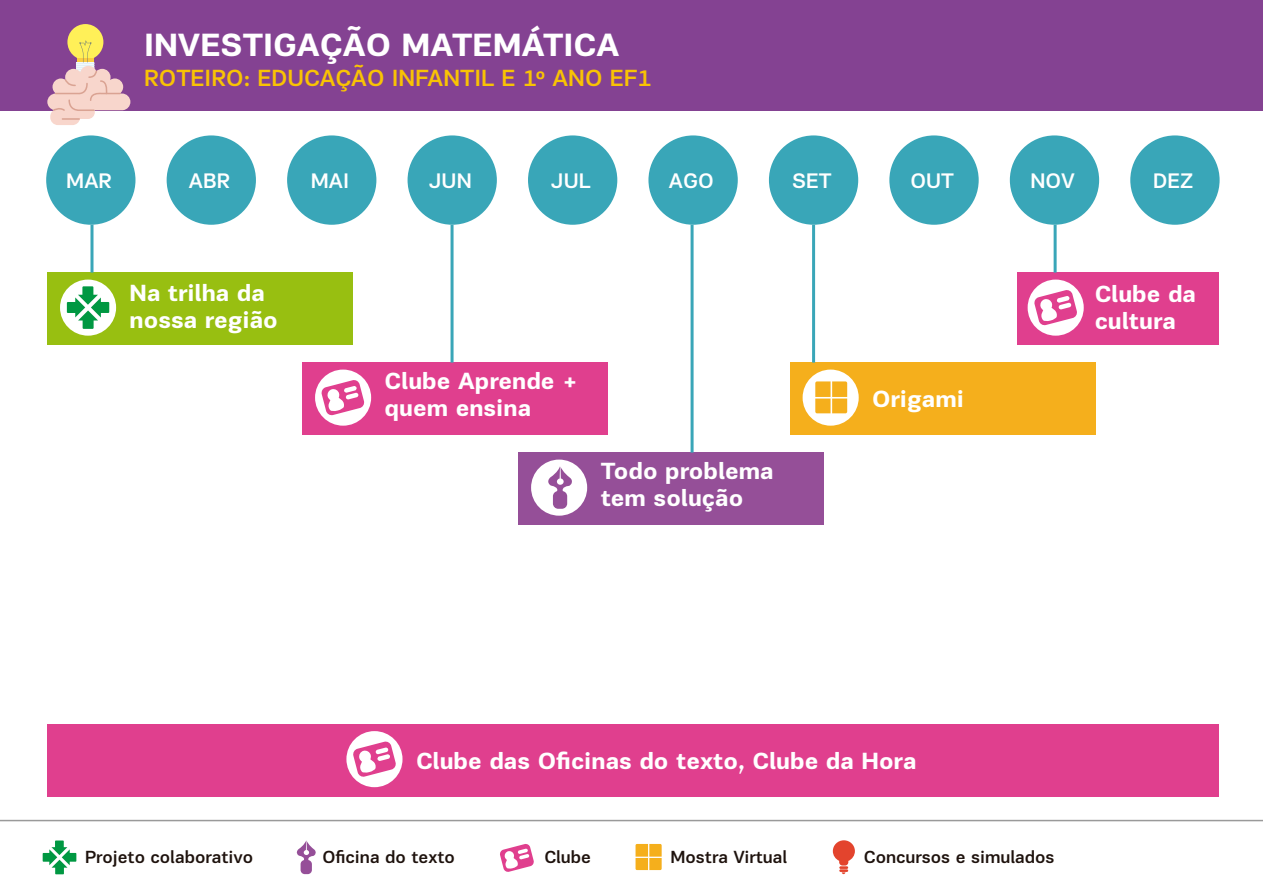
<style>
.page{position:relative;width:1263px;height:893px;background:#fff}
.page>*{position:absolute;margin:0;border:0;box-sizing:border-box;transform-origin:0 0}
.t1{font:700 33px "PF Encore Sans Pro";color:#fff}
.t2{font:700 24px/27px "PF Encore Sans Pro";color:#fff}
.t3{font:500 24px "PF Encore Sans Pro";color:#f9c304}
.t4{font:500 21.6px "PF Encore Sans Pro";color:#fff}
.t5{font:500 18px "PF Encore Sans Pro";color:#1e120d}
</style>
<div class="page">
<div style="left:0;top:0;width:1263px;height:110px;background:#844292"></div>
<div style="left:67px;top:24px;width:36px;height:36px;background:#fff058;border-radius:50%"></div>
<svg style="left:47px;top:40px;width:83px;height:85px"></svg>
<div style="left:46px;top:135px;width:89px;height:90px;background:#39a6b8;border-radius:50%"></div>
<div style="left:167px;top:135px;width:89px;height:90px;background:#39a6b8;border-radius:50%"></div>
<div style="left:287px;top:135px;width:89px;height:90px;background:#39a6b8;border-radius:50%"></div>
<div style="left:408px;top:135px;width:89px;height:90px;background:#39a6b8;border-radius:50%"></div>
<div style="left:528px;top:135px;width:89px;height:90px;background:#39a6b8;border-radius:50%"></div>
<div style="left:648px;top:135px;width:90px;height:90px;background:#39a6b8;border-radius:50%"></div>
<div style="left:769px;top:135px;width:89px;height:90px;background:#39a6b8;border-radius:50%"></div>
<div style="left:889px;top:135px;width:90px;height:90px;background:#39a6b8;border-radius:50%"></div>
<div style="left:1010px;top:135px;width:89px;height:90px;background:#39a6b8;border-radius:50%"></div>
<div style="left:1130px;top:135px;width:89px;height:90px;background:#39a6b8;border-radius:50%"></div>
<hr style="left:0;top:820px;width:1263px;height:1px;background:#9a9a9a">
<svg style="left:43px;top:840px;width:33px;height:34px"></svg>
<svg style="left:833px;top:840px;width:22px;height:34px"></svg>
<svg style="left:296px;top:840px;width:20px;height:34px"></svg>
<svg style="left:500px;top:844px;width:34px;height:28px"></svg>
<svg style="left:635px;top:844px;width:27px;height:26px"></svg>
<svg style="left:47px;top:272px;width:306px;height:72px;background:#9bc225"></svg>
<hr style="left:90px;top:225px;width:3px;height:48px;background:#39a6b8">
<hr style="left:1053px;top:225px;width:3px;height:48px;background:#39a6b8">
<hr style="left:450px;top:225px;width:3px;height:138px;background:#39a6b8">
<svg style="left:302px;top:363px;width:306px;height:72px;background:#e24d96"></svg>
<hr style="left:812px;top:225px;width:3px;height:138px;background:#39a6b8">
<hr style="left:690px;top:225px;width:3px;height:228px;background:#39a6b8">
<svg style="left:518px;top:453px;width:306px;height:72px;background:#9e5ea1"></svg>
<svg style="left:790px;top:363px;width:305px;height:72px;background:#f5b42b"></svg>
<svg style="left:1017px;top:273px;width:201px;height:72px;background:#e3559b"></svg>
<div style="left:47px;top:724px;width:1171px;height:72px;background:#e03f8e"></div>
<div style="left:346px;top:731px;width:56px;height:56px;background:#fff;border-radius:50%"></div>
<svg style="left:353px;top:741px;width:43px;height:36px"></svg>
<h1 class="t1" style="left:144px;top:24px;width:477px">INVESTIGAÇÃO MATEMÁTICA</h1>
<p class="t3" style="left:144px;top:63px;width:510px">ROTEIRO: EDUCAÇÃO INFANTIL E 1º ANO EF1</p>
<p class="t4" style="left:66px;top:167px;width:47px">MAR</p>
<p class="t4" style="left:189px;top:167px;width:43px">ABR</p>
<p class="t4" style="left:311px;top:167px;width:40px">MAI</p>
<p class="t4" style="left:429px;top:167px;width:44px">JUN</p>
<p class="t4" style="left:551px;top:167px;width:41px">JUL</p>
<p class="t4" style="left:669px;top:167px;width:46px">AGO</p>
<p class="t4" style="left:792px;top:167px;width:41px">SET</p>
<p class="t4" style="left:910px;top:167px;width:45px">OUT</p>
<p class="t4" style="left:1030px;top:167px;width:46px">NOV</p>
<p class="t4" style="left:1153px;top:167px;width:42px">DEZ</p>
<p class="t2" style="left:130px;top:279px;width:150px">Na trilha da nossa região</p>
<p class="t2" style="left:385px;top:368px;width:195px">Clube Aprende + quem ensina</p>
<p class="t2" style="left:601px;top:458px;width:175px">Todo problema tem solução</p>
<p class="t2" style="left:872px;top:386px;width:93px">Origami</p>
<p class="t2" style="left:1095px;top:281px;width:103px">Clube da cultura</p>
<p class="t2" style="left:416px;top:747px;width:502px">Clube das Oficinas do texto, Clube da Hora</p>
<p class="t5" style="left:85px;top:846px;width:169px">Projeto colaborativo</p>
<p class="t5" style="left:322px;top:846px;width:134px">Oficina do texto</p>
<p class="t5" style="left:544px;top:846px;width:48px">Clube</p>
<p class="t5" style="left:670px;top:846px;width:118px">Mostra Virtual</p>
<p class="t5" style="left:864px;top:846px;width:192px">Concursos e simulados</p>
</div>
